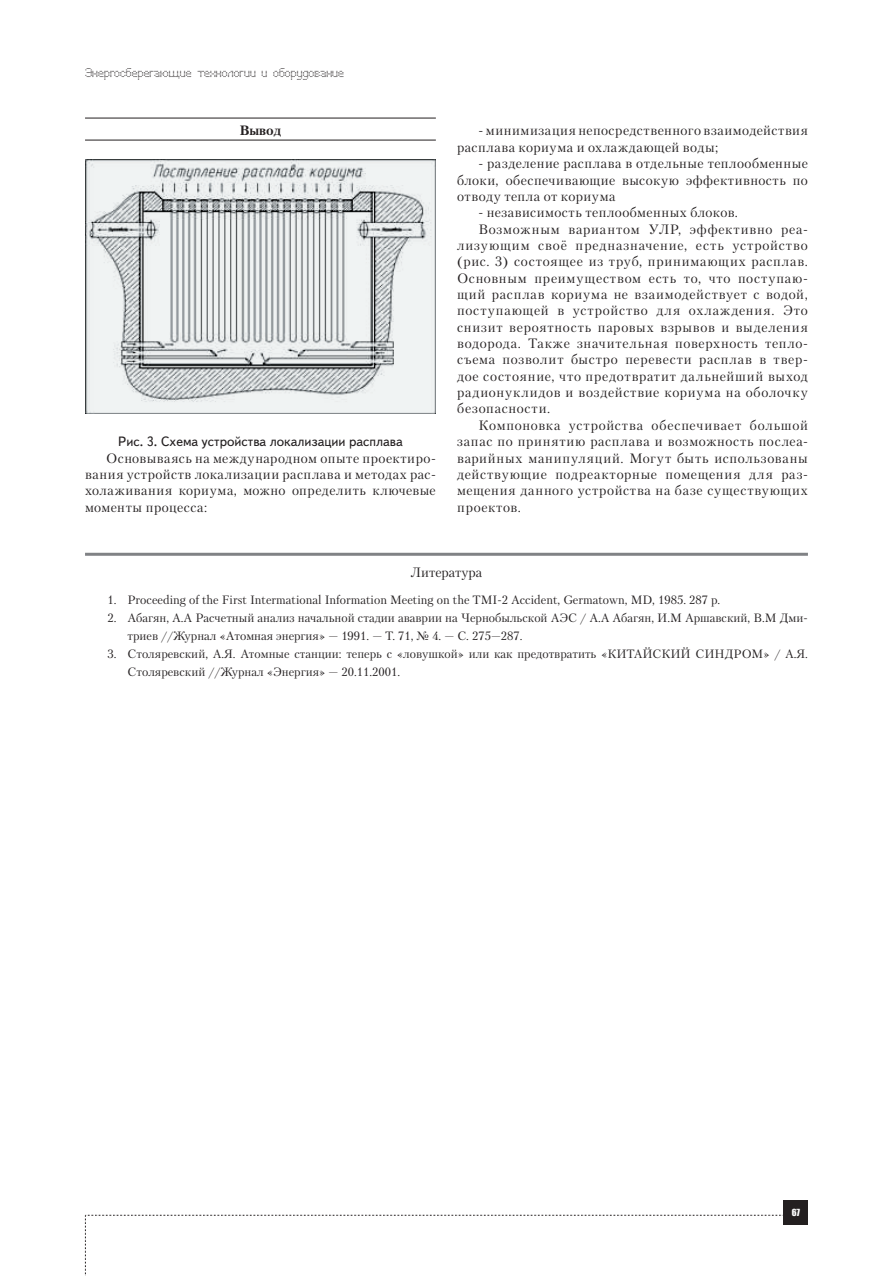
<style>
.page{position:relative;width:893px;height:1276px;background:#fff}
.page>*{position:absolute;margin:0;border:0;box-sizing:border-box;transform-origin:0 0}
.t1{font:13.5px/16.4px "Petersburg C";letter-spacing:.05em;color:#231f20;text-align:justify}
.t2{font:13.5px "Text Book C";color:#231f20}
.t3{font:13.5px "Petersburg C";letter-spacing:.03em;color:#231f20}
.t4{font:13.5px "Petersburg C";color:#231f20}
.t5{font:700 13.5px "Petersburg C";color:#231f20}
.t6{font:12px/18px "Petersburg C";color:#231f20}
.t7{font:12px "Perfo";letter-spacing:.015em;color:#231f20}
.t8{font:9px "Impact";color:#fff}
</style>
<div class="page">
<svg style="left:85px;top:1215px;width:699px;height:61px"></svg>
<div style="left:784px;top:1200px;width:24px;height:25px;background:#231f20"></div>
<hr style="left:85px;top:118px;width:351px;height:1px;background:#231f20">
<hr style="left:85px;top:140px;width:351px;height:1px;background:#231f20">
<img style="left:85px;top:159px;width:351px;height:254px">
<hr style="left:85px;top:553px;width:723px;height:3px;background:#808285">
<p class="t7" style="left:85px;top:66px;width:260px">Энергосберегающие технологии и оборудование</p>
<p class="t5" style="left:240px;top:122px;width:43px">Вывод</p>
<p class="t2" style="left:118px;top:434px;width:286px">Рис. 3. Схема устройства локализации расплава</p>
<p class="t1" style="left:85px;top:449px;width:352px;text-indent:21px">Основываясь на международном опыте проектиро&shy;вания устройств локализации расплава и методах рас&shy;холаживания кориума, можно определить ключевые моменты процесса:</p>
<p class="t1" style="left:457px;top:122px;width:352px;text-indent:21px">- минимизация непосредственного взаимодействия расплава кориума и охлаждающей воды;</p>
<p class="t1" style="left:457px;top:155px;width:352px;text-indent:21px">- разделение расплава в отдельные теплообменные блоки, обеспечивающие высокую эффективность по отводу тепла от кориума</p>
<p class="t3" style="left:478px;top:204px;width:261px">- независимость теплообменных блоков.</p>
<p class="t1" style="left:478px;top:220px;width:331px">Возможным вариантом УЛР, эффективно реа-</p>
<p class="t1" style="left:457px;top:237px;width:352px">лизующим своё предназначение, есть устройство</p>
<p class="t1" style="left:457px;top:253px;width:352px">(рис. 3) состоящее из труб, принимающих расплав.</p>
<p class="t1" style="left:457px;top:270px;width:352px">Основным преимуществом есть то, что поступаю-</p>
<p class="t1" style="left:457px;top:286px;width:352px">щий расплав кориума не взаимодействует с водой,</p>
<p class="t1" style="left:457px;top:302px;width:352px">поступающей в устройство для охлаждения. Это</p>
<p class="t1" style="left:457px;top:319px;width:352px">снизит вероятность паровых взрывов и выделения</p>
<p class="t1" style="left:457px;top:335px;width:352px">водорода. Также значительная поверхность тепло-</p>
<p class="t1" style="left:457px;top:351px;width:352px">съема позволит быстро перевести расплав в твер-</p>
<p class="t1" style="left:457px;top:368px;width:352px">дое состояние, что предотвратит дальнейший выход</p>
<p class="t1" style="left:457px;top:384px;width:352px">радионуклидов и воздействие кориума на оболочку</p>
<p class="t1" style="left:457px;top:400px;width:95px">безопасности.</p>
<p class="t1" style="left:478px;top:417px;width:331px">Компоновка устройства обеспечивает большой</p>
<p class="t1" style="left:457px;top:433px;width:352px">запас по принятию расплава и возможность послеа-</p>
<p class="t1" style="left:457px;top:449px;width:352px">варийных манипуляций. Могут быть использованы</p>
<p class="t1" style="left:457px;top:466px;width:352px">действующие подреакторные помещения для раз-</p>
<p class="t1" style="left:457px;top:482px;width:352px">мещения данного устройства на базе существующих</p>
<p class="t1" style="left:457px;top:498px;width:65px">проектов.</p>
<p class="t4" style="left:411px;top:564px;width:73px">Литература</p>
<p class="t6" style="left:108px;top:590px;width:614px">1. Proceeding of the First Intermational Information Meeting on the TMI-2 Accident, Germatown, MD, 1985. 287 p.</p>
<p class="t6" style="left:128px;top:608px;width:682px;text-indent:-20px">2. Абагян, А.А Расчетный анализ начальной стадии ававрии на Чернобыльской АЭС / А.А Абагян, И.М Аршавский, В.М Дми&shy;триев //Журнал «Атомная энергия» — 1991. — Т. 71, № 4. — С. 275—287.</p>
<p class="t6" style="left:128px;top:644px;width:682px;text-indent:-20px">3. Столяревский, А.Я. Атомные станции: теперь с «ловушкой» или как предотвратить «КИТАЙСКИЙ СИНДРОМ» / А.Я.<br>Столяревский //Журнал «Энергия» — 20.11.2001.</p>
<p class="t8" style="left:792px;top:1205px;width:10px">67</p>
</div>
